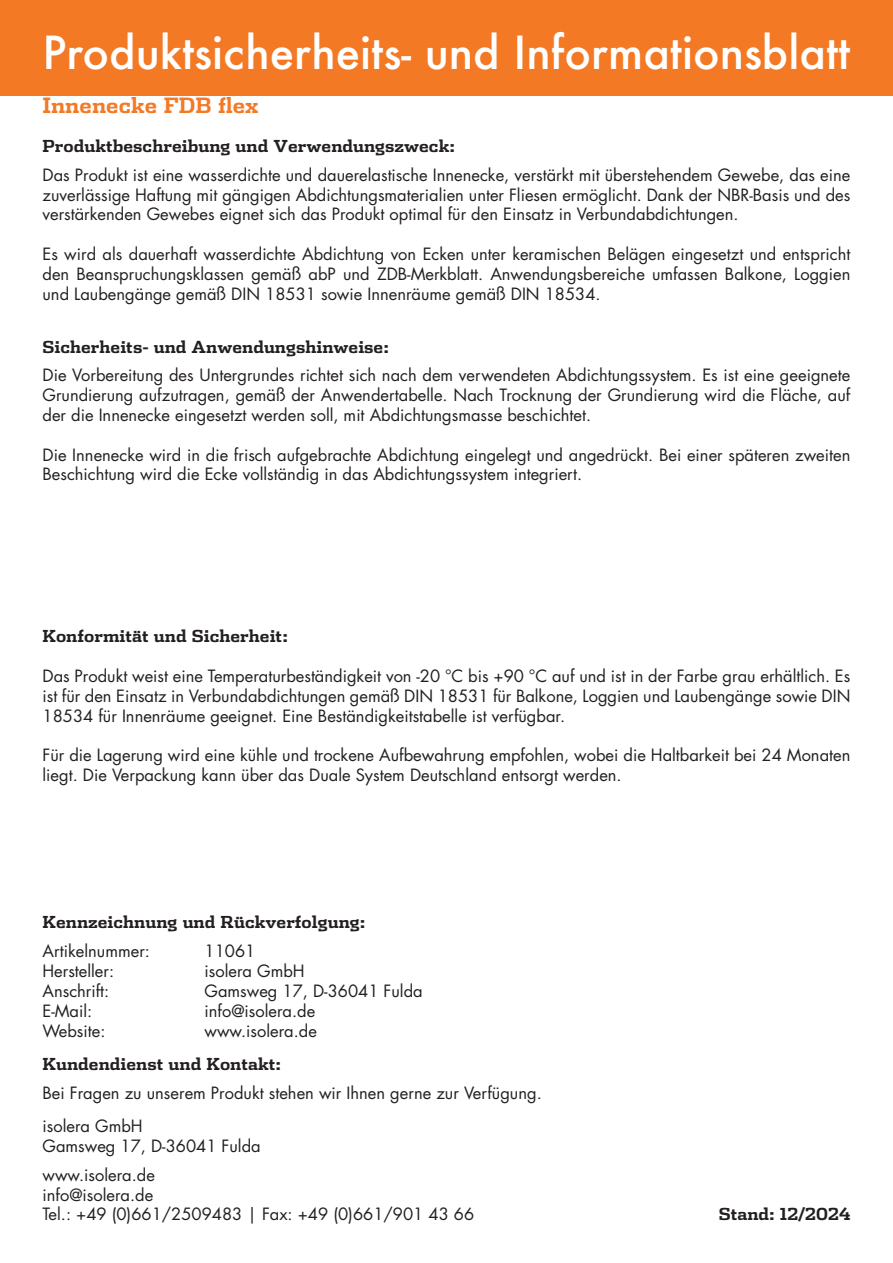
<style>
.page{position:relative;width:893px;height:1263px;background:#fff}
.page>*{position:absolute;margin:0;border:0;box-sizing:border-box;transform-origin:0 0}
.t1{font:500 44.25px "Futura";color:#fff}
.t2{font:700 21px "Dispatch";color:#f47925}
.t3{font:16.5px/19.8px "Futura Std";color:#231f20;text-align:justify}
.t4{font:700 16.5px "Dispatch";color:#231f20}
</style>
<div class="page">
<div style="left:0;top:0;width:893px;height:96px;background:#f47925"></div>
<h1 class="t1" style="left:43px;top:22px;width:809px">Produktsicherheits- und Informationsblatt</h1>
<p class="t2" style="left:43px;top:91px;width:217px">Innenecke FDB flex</p>
<p class="t4" style="left:43px;top:134px;width:414px">Produktbeschreibung und Verwendungszweck:</p>
<p class="t3" style="left:43px;top:165px;width:809px">Das Produkt ist eine wasserdichte und dauerelastische Innenecke, verstärkt mit überstehendem Gewebe, das eine zuverlässige Haftung mit gängigen Abdichtungsmaterialien unter Fliesen ermöglicht. Dank der NBR-Basis und des verstärkenden Gewebes eignet sich das Produkt optimal für den Einsatz in Verbundabdichtungen.</p>
<p class="t3" style="left:43px;top:244px;width:809px">Es wird als dauerhaft wasserdichte Abdichtung von Ecken unter keramischen Belägen eingesetzt und entspricht den Beanspruchungsklassen gemäß abP und ZDB-Merkblatt. Anwendungsbereiche umfassen Balkone, Loggien und Laubengänge gemäß DIN 18531 sowie Innenräume gemäß DIN 18534.</p>
<p class="t4" style="left:43px;top:335px;width:348px">Sicherheits- und Anwendungshinweise:</p>
<p class="t3" style="left:43px;top:366px;width:809px">Die Vorbereitung des Untergrundes richtet sich nach dem verwendeten Abdichtungssystem. Es ist eine geeignete Grundierung aufzutragen, gemäß der Anwendertabelle. Nach Trocknung der Grundierung wird die Fläche, auf der die Innenecke eingesetzt werden soll, mit Abdichtungsmasse beschichtet.</p>
<p class="t3" style="left:43px;top:445px;width:809px">Die Innenecke wird in die frisch aufgebrachte Abdichtung eingelegt und angedrückt. Bei einer späteren zweiten<br>Beschichtung wird die Ecke vollständig in das Abdichtungssystem integriert.</p>
<p class="t4" style="left:43px;top:625px;width:247px">Konformität und Sicherheit:</p>
<p class="t3" style="left:43px;top:666px;width:809px">Das Produkt weist eine Temperaturbeständigkeit von -20 °C bis +90 °C auf und ist in der Farbe grau erhältlich. Es ist für den Einsatz in Verbundabdichtungen gemäß DIN 18531 für Balkone, Loggien und Laubengänge sowie DIN 18534 für Innenräume geeignet. Eine Beständigkeitstabelle ist verfügbar.</p>
<p class="t3" style="left:43px;top:745px;width:809px">Für die Lagerung wird eine kühle und trockene Aufbewahrung empfohlen, wobei die Haltbarkeit bei 24 Monaten liegt. Die Verpackung kann über das Duale System Deutschland entsorgt werden.</p>
<p class="t4" style="left:43px;top:911px;width:325px">Kennzeichnung und Rückverfolgung:</p>
<p class="t3" style="left:43px;top:941px;width:109px">Artikelnummer:</p>
<p class="t3" style="left:205px;top:941px;width:52px">11061</p>
<p class="t3" style="left:43px;top:961px;width:73px">Hersteller:</p>
<p class="t3" style="left:205px;top:961px;width:102px">isolera GmbH</p>
<p class="t3" style="left:43px;top:981px;width:68px">Anschrift:</p>
<p class="t3" style="left:205px;top:981px;width:220px">Gamsweg 17, D-36041 Fulda</p>
<p class="t3" style="left:43px;top:1001px;width:51px">E-Mail:</p>
<p class="t3" style="left:205px;top:1001px;width:112px">info@isolera.de</p>
<p class="t3" style="left:43px;top:1021px;width:64px">Website:</p>
<p class="t3" style="left:205px;top:1021px;width:114px">www.isolera.de</p>
<p class="t4" style="left:43px;top:1052px;width:240px">Kundendienst und Kontakt:</p>
<p class="t3" style="left:43px;top:1083px;width:501px">Bei Fragen zu unserem Produkt stehen wir Ihnen gerne zur Verfügung.</p>
<p class="t3" style="left:43px;top:1116px;width:220px">isolera GmbH<br>Gamsweg 17, D-36041 Fulda</p>
<p class="t3" style="left:43px;top:1165px;width:433px;text-align:left">www.isolera.de<br>info@isolera.de<br>Tel.: +49 (0)661/2509483 | Fax: +49 (0)661/901 43 66</p>
<p class="t4" style="left:719px;top:1203px;width:133px">Stand: 12/2024</p>
</div>
